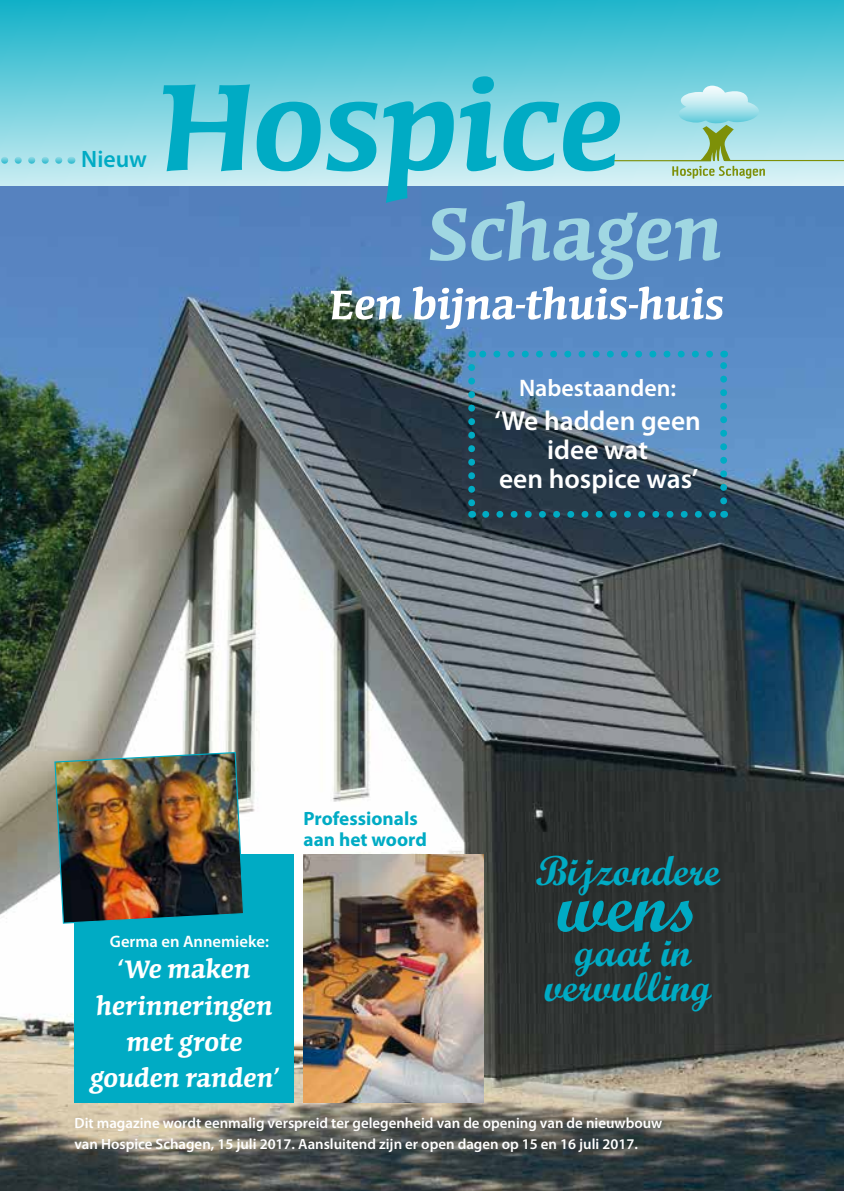
<style>
.page{position:relative;width:844px;height:1191px;background:#fff}
.page>*{position:absolute;margin:0;border:0;box-sizing:border-box;transform-origin:0 0}
.t1{font:600 157.5px "Conga Brava Std";color:#00abc4}
.t2{font:600 95.2px "Conga Brava Std";letter-spacing:-.005em;color:#a0d7e2}
.t3{font:700 73.5px "Script MT Std";color:#00abc4}
.t4{font:600 52.68px "Conga Brava Std";color:#fff}
.t5{font:700 42px/35px "Script MT Std";color:#00abc4;text-align:center}
.t6{font:600 32.2px/36.2px "Conga Brava Std";color:#fff;text-align:center}
.t7{font:600 27.47px/29.2px "Myriad Pro";color:#fff;text-align:center}
.t8{font:600 23.97px "Myriad Pro";color:#fff}
.t9{font:600 23.8px "Myriad Pro";color:#00abc4}
.t10{font:700 19.25px/21px "Myriad Pro";color:#00abc4}
.t11{font:600 16.62px "Myriad Pro";color:#fff}
.t12{font:600 14.88px/21px "Myriad Pro";color:#fff}
</style>
<div class="page">
<svg style="left:0;top:0;width:843px;height:186px"></svg>
<img style="left:0;top:186px;width:843px;height:1005px">
<svg style="left:0;top:157px;width:64px;height:7px"></svg>
<div style="left:74px;top:854px;width:220px;height:249px;background:#00abc4"></div>
<svg style="left:671px;top:86px;width:93px;height:93px"></svg>
<hr style="left:608px;top:160px;width:102px;height:1px;background:#7d9008">
<hr style="left:724px;top:160px;width:119px;height:1px;background:#7d9008">
<img style="left:54px;top:751px;width:191px;height:173px">
<svg style="left:485px;top:511px;width:231px;height:7px"></svg>
<svg style="left:478px;top:351px;width:231px;height:6px"></svg>
<svg style="left:468px;top:367px;width:7px;height:151px"></svg>
<svg style="left:720px;top:351px;width:6px;height:150px"></svg>
<img style="left:303px;top:854px;width:181px;height:249px">
<h3 class="t9" style="left:81px;top:144px;width:67px">Nieuw</h3>
<h1 class="t1" style="left:159px;top:52px;width:465px">Hospice</h1>
<h2 class="t2" style="left:428px;top:188px;width:296px">Schagen</h2>
<h3 class="t4" style="left:329px;top:280px;width:396px">Een bijna-thuis-huis</h3>
<h3 class="t8" style="left:519px;top:372px;width:159px">Nabestaanden:</h3>
<h3 class="t7" style="left:494px;top:405px;width:208px">‘We hadden geen idee wat<br>een hospice was’</h3>
<p class="t10" style="left:303px;top:807px;width:125px">Professionals aan het woord</p>
<p class="t11" style="left:110px;top:931px;width:161px">Germa en Annemieke:</p>
<h3 class="t6" style="left:90px;top:952px;width:190px">‘We maken herinneringen met grote gouden randen’</h3>
<h3 class="t5" style="left:536px;top:852px;width:185px">Bijzondere</h3>
<h3 class="t3" style="left:557px;top:861px;width:143px">wens</h3>
<h3 class="t5" style="left:544px;top:934px;width:168px">gaat in vervulling</h3>
<p class="t12" style="left:74px;top:1111px;width:589px">Dit magazine wordt eenmalig verspreid ter gelegenheid van de opening van de nieuwbouw van Hospice Schagen, 15 juli 2017. Aansluitend zijn er open dagen op 15 en 16 juli 2017.</p>
</div>
